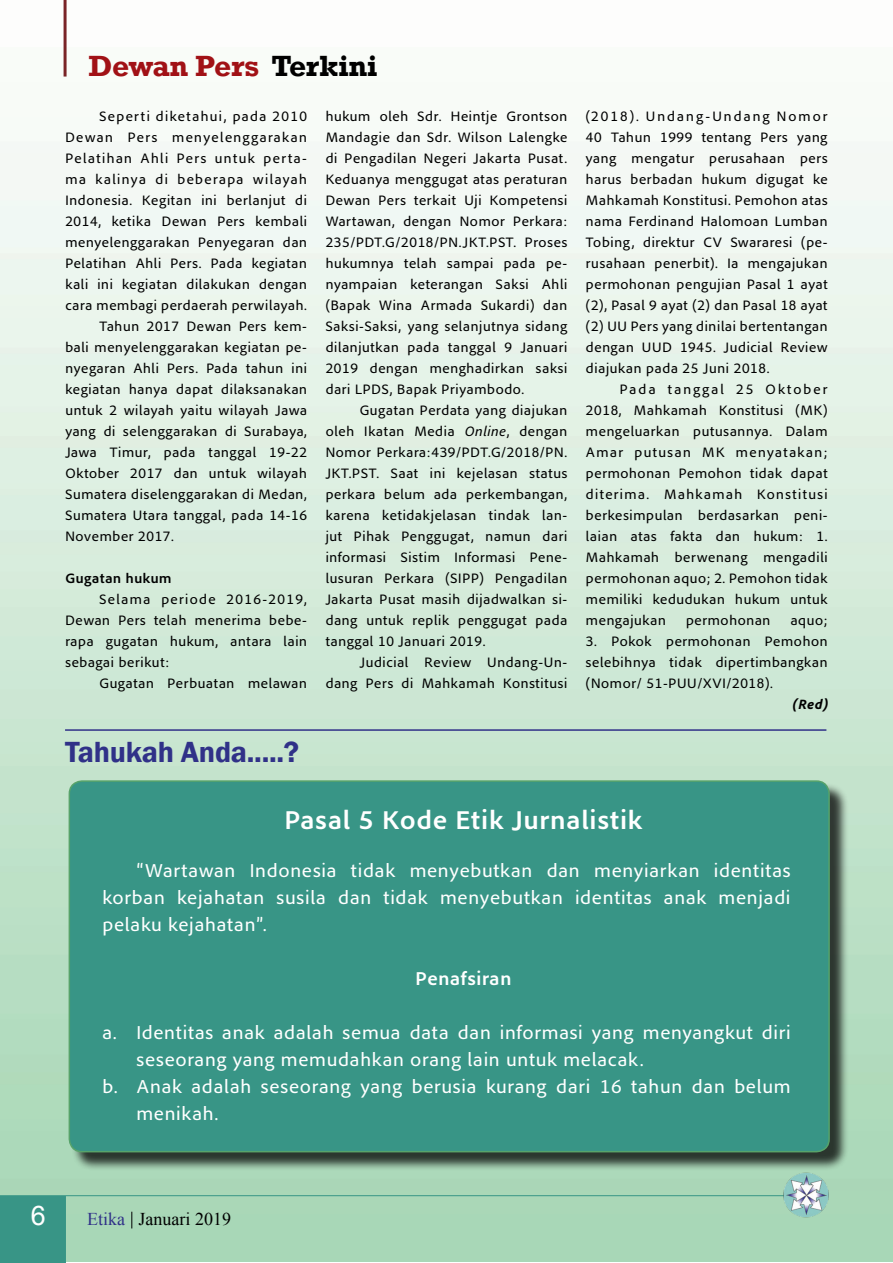
<style>
.page{position:relative;width:893px;height:1263px;background:#fff}
.page>*{position:absolute;margin:0;border:0;box-sizing:border-box;transform-origin:0 0}
.t1{font:600 30px "Franklin Gothic";letter-spacing:-.01em;color:#303188}
.t2{font:700 30px "Rockwell";letter-spacing:-.01em;color:#a11116}
.t3{font:700 27px "Adobe Clean UI";color:#fff}
.t4{font:27px "Arial";color:#fff}
.t5{font:19.5px/27px "Adobe Clean UI";color:#fff;text-align:justify}
.t6{font:700 19.5px "Adobe Clean UI";color:#fff}
.t7{font:18px "Times New Roman";color:#000}
.t8{font:14.25px/21px "Adobe Clean UI";color:#000;text-align:justify}
.t9{font:14.25px "Adobe Clean UI";letter-spacing:.05em;color:#000}
.t10{font:700 14.25px "Adobe Clean UI";color:#000}
.t11{font:italic 700 14.25px "Adobe Clean UI";color:#000}
.s1{color:#000}
.s2{font-style:italic}
.s3{color:#303188}
</style>
<div class="page">
<div style="left:0;top:1196px;width:66px;height:67px;background:#389586"></div>
<hr style="left:0;top:1195px;width:788px;height:1px;background:#389586">
<svg style="left:131px;top:1212px;width:1px;height:16px"></svg>
<img style="left:784px;top:1173px;width:46px;height:44px">
<hr style="left:64px;top:0;width:3px;height:77px;background:#7a2427">
<div style="left:71px;top:783px;width:777px;height:388px;background:#000;opacity:.75"></div>
<div style="left:69px;top:781px;width:760px;height:371px;background:#389586;border-radius:13px"></div>
<div style="left:69px;top:780px;width:761px;height:372px;border:2px solid #57a36a;border-radius:13px"></div>
<hr style="left:65px;top:729px;width:761px;height:2px;background:#303188">
<h1 class="t2" style="left:89px;top:47px;width:290px">Dewan Pers <span class="s1">Terkini</span></h1>
<p class="t9" style="left:99px;top:107px;width:210px">Seperti diketahui, pada 2010</p>
<p class="t9" style="left:65px;top:128px;width:244px">Dewan Pers menyelenggarakan</p>
<p class="t9" style="left:65px;top:149px;width:244px">Pelatihan Ahli Pers untuk perta-</p>
<p class="t9" style="left:65px;top:170px;width:244px">ma kalinya di beberapa wilayah</p>
<p class="t8" style="left:65px;top:189px;width:244px">Indonesia. Kegitan ini berlanjut di</p>
<p class="t8" style="left:65px;top:210px;width:244px">2014, ketika Dewan Pers kembali</p>
<p class="t8" style="left:65px;top:231px;width:244px">menyelenggarakan Penyegaran dan</p>
<p class="t8" style="left:65px;top:252px;width:244px">Pelatihan Ahli Pers. Pada kegiatan</p>
<p class="t8" style="left:65px;top:273px;width:244px">kali ini kegiatan dilakukan dengan</p>
<p class="t8" style="left:65px;top:294px;width:244px">cara membagi perdaerah perwilayah.</p>
<p class="t8" style="left:99px;top:315px;width:210px">Tahun 2017 Dewan Pers kem-</p>
<p class="t8" style="left:65px;top:336px;width:244px">bali menyelenggarakan kegiatan pe-</p>
<p class="t8" style="left:65px;top:357px;width:244px">nyegaran Ahli Pers. Pada tahun ini</p>
<p class="t8" style="left:65px;top:378px;width:244px">kegiatan hanya dapat dilaksanakan</p>
<p class="t8" style="left:65px;top:399px;width:244px">untuk 2 wilayah yaitu wilayah Jawa</p>
<p class="t8" style="left:65px;top:420px;width:244px">yang di selenggarakan di Surabaya,</p>
<p class="t8" style="left:65px;top:441px;width:244px">Jawa Timur, pada tanggal 19-22</p>
<p class="t8" style="left:65px;top:462px;width:244px">Oktober 2017 dan untuk wilayah</p>
<p class="t8" style="left:65px;top:483px;width:244px">Sumatera diselenggarakan di Medan,</p>
<p class="t8" style="left:65px;top:504px;width:244px">Sumatera Utara tanggal, pada 14-16</p>
<p class="t8" style="left:65px;top:525px;width:111px">November 2017.</p>
<p class="t10" style="left:65px;top:569px;width:108px">Gugatan hukum</p>
<p class="t8" style="left:65px;top:588px;width:244px;text-indent:34px">Selama periode 2016-2019, Dewan Pers telah menerima bebe&shy;rapa gugatan hukum, antara lain sebagai berikut:</p>
<p class="t8" style="left:99px;top:672px;width:210px">Gugatan Perbuatan melawan</p>
<p class="t8" style="left:325px;top:105px;width:244px">hukum oleh Sdr. Heintje Grontson Mandagie dan Sdr. Wilson Lalengke di Pengadilan Negeri Jakarta Pusat.<br>Keduanya menggugat atas peraturan Dewan Pers terkait Uji Kompetensi Wartawan, dengan Nomor Perkara:<br>235/PDT.G/2018/PN.JKT.PST. Proses hukumnya telah sampai pada pe&shy;nyampaian keterangan Saksi Ahli (Bapak Wina Armada Sukardi) dan Saksi-Saksi, yang selanjutnya sidang dilanjutkan pada tanggal 9 Januari 2019 dengan menghadirkan saksi dari LPDS, Bapak Priyambodo.</p>
<p class="t8" style="left:325px;top:400px;width:244px;text-indent:34px">Gugatan Perdata yang diajukan oleh Ikatan Media <span class="s2">Online</span>, dengan Nomor Perkara:439/PDT.G/2018/PN.<br>JKT.PST. Saat ini kejelasan status perkara belum ada perkembangan, karena ketidakjelasan tindak lan&shy;jut Pihak Penggugat, namun dari informasi Sistim Informasi Pene&shy;lusuran Perkara (SIPP) Pengadilan Jakarta Pusat masih dijadwalkan si&shy;dang untuk replik penggugat pada tanggal 10 Januari 2019.</p>
<p class="t8" style="left:325px;top:652px;width:244px;text-align:right">Judicial Review Undang-Un&shy;dang Pers di Mahkamah Konstitusi</p>
<h1 class="t1" style="left:65px;top:734px;width:236px">Tahukah Anda.....?</h1>
<p class="t8" style="left:586px;top:105px;width:244px">(2018). Undang-Undang Nomor 40 Tahun 1999 tentang Pers yang yang mengatur perusahaan pers harus berbadan hukum digugat ke Mahkamah Konstitusi. Pemohon atas nama Ferdinand Halomoan Lumban Tobing, direktur CV Swararesi (pe&shy;rusahaan penerbit). Ia mengajukan permohonan pengujian Pasal 1 ayat (2), Pasal 9 ayat (2) dan Pasal 18 ayat (2) UU Pers yang dinilai bertentangan dengan UUD 1945. Judicial Review diajukan pada 25 Juni 2018.</p>
<p class="t8" style="left:586px;top:378px;width:244px;text-indent:34px">Pada tanggal 25 Oktober 2018, Mahkamah Konstitusi (MK) mengeluarkan putusannya. Dalam Amar putusan MK menyatakan; permohonan Pemohon tidak dapat diterima. Mahkamah Konstitusi berkesimpulan berdasarkan peni&shy;laian atas fakta dan hukum: 1.<br>Mahkamah berwenang mengadili permohonan aquo; 2. Pemohon tidak memiliki kedudukan hukum untuk mengajukan</p>
<p class="t8" style="left:686px;top:609px;width:86px">permohonan</p>
<p class="t8" style="left:790px;top:609px;width:39px">aquo;</p>
<p class="t8" style="left:586px;top:630px;width:244px">3. Pokok permohonan Pemohon selebihnya tidak dipertimbangkan (Nomor/ 51-PUU/XVI/2018).</p>
<p class="t11" style="left:792px;top:695px;width:38px">(Red)</p>
<h2 class="t3" style="left:284px;top:802px;width:360px">Pasal 5 Kode Etik Jurnalistik</h2>
<h3 class="t5" style="left:102px;top:856px;width:690px;text-indent:34px">“Wartawan Indonesia tidak menyebutkan dan menyiarkan identitas korban kejahatan susila dan tidak menyebutkan identitas anak menjadi pelaku kejahatan”.</h3>
<h3 class="t6" style="left:415px;top:966px;width:98px">Penafsiran</h3>
<h3 class="t5" style="left:102px;top:1018px;width:690px">a. Identitas anak adalah semua data dan informasi yang menyangkut diri</h3>
<h3 class="t5" style="left:136px;top:1045px;width:510px">seseorang yang memudahkan orang lain untuk melacak.</h3>
<h3 class="t5" style="left:102px;top:1072px;width:690px">b. Anak adalah seseorang yang berusia kurang dari 16 tahun dan belum</h3>
<h3 class="t5" style="left:136px;top:1099px;width:84px">menikah.</h3>
<h2 class="t4" style="left:31px;top:1198px;width:17px">6</h2>
<p class="t7" style="left:87px;top:1207px;width:145px"><span class="s3">Etika</span> Januari 2019</p>
</div>
